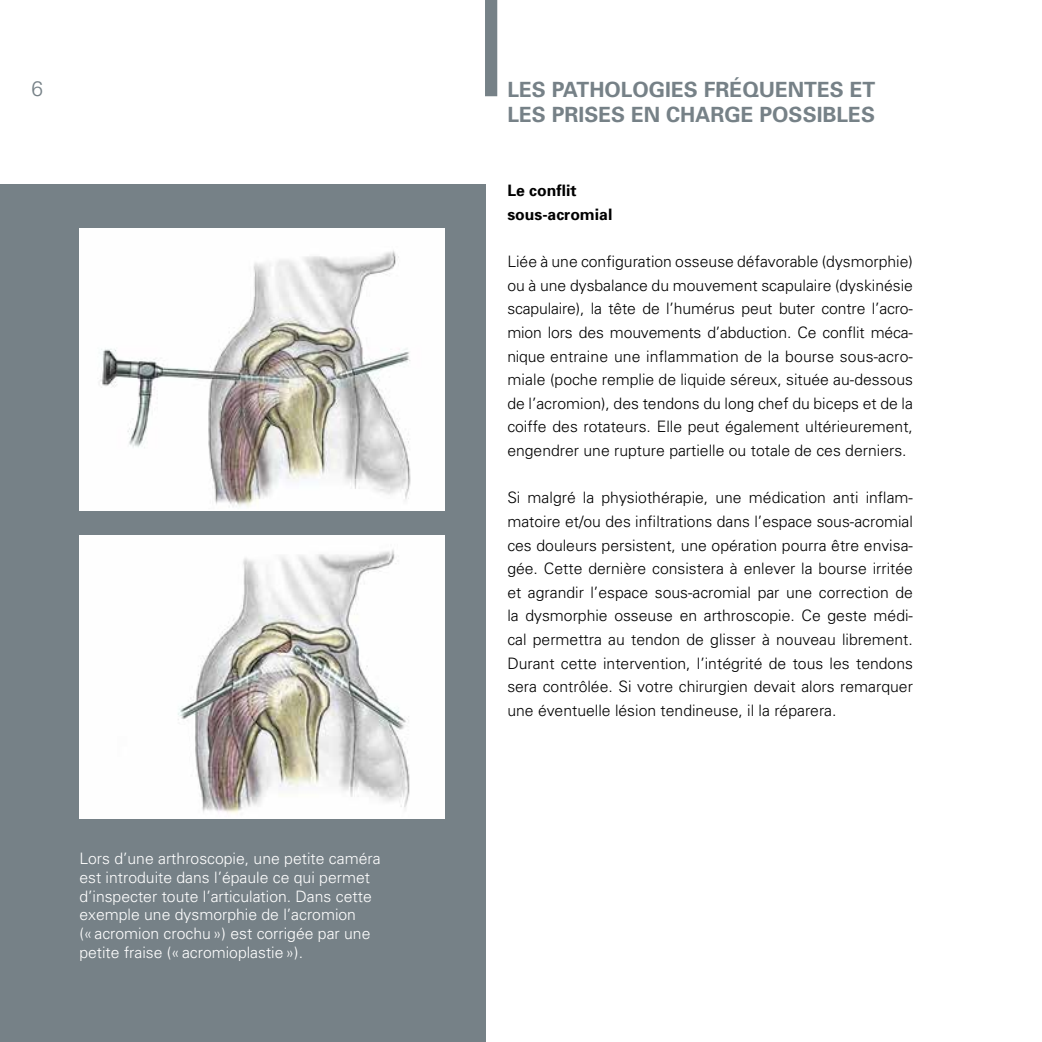
<style>
.page{position:relative;width:1042px;height:1042px;background:#fff}
.page>*{position:absolute;margin:0;border:0;box-sizing:border-box;transform-origin:0 0}
.t1{font:700 21px/25.2px "Univers";color:#768187}
.t2{font:300 21px "Univers";color:#768187}
.t3{font:300 15.75px/23.6px "Univers";color:#000;text-align:justify}
.t4{font:300 15.75px/18.9px "Univers";color:#fff}
.t5{font:700 15.75px/23.6px "Univers";color:#000}
</style>
<div class="page">
<div style="left:485px;top:0;width:12px;height:96px;background:#768187"></div>
<div style="left:0;top:185px;width:485px;height:857px;background:#768187"></div>
<img style="left:79px;top:228px;width:366px;height:282px">
<img style="left:79px;top:536px;width:366px;height:282px">
<h1 class="t2" style="left:32px;top:76px;width:13px">6</h1>
<p class="t4" style="left:79px;top:848px;width:303px">Lors d’une arthroscopie, une petite caméra est introduite dans l’épaule ce qui permet d’inspecter toute l’articulation. Dans cette exemple une dysmorphie de l’acromion («acromion crochu») est corrigée par une petite fraise («acromioplastie»).</p>
<h1 class="t1" style="left:507px;top:76px;width:369px">LES PATHOLOGIES FRÉQUENTES ET<br>LES PRISES EN CHARGE POSSIBLES</h1>
<p class="t5" style="left:507px;top:178px;width:107px">Le conflit sous-acromial</p>
<p class="t3" style="left:507px;top:249px;width:407px">Liée à une configuration osseuse défavorable (dysmorphie) ou à une dysbalance du mouvement scapulaire (dyskinésie scapulaire), la tête de l’humérus peut buter contre l’acro&shy;mion lors des mouvements d’abduction. Ce conflit méca&shy;nique entraine une inflammation de la bourse sous-acro&shy;miale (poche remplie de liquide séreux, située au-dessous de l’acromion), des tendons du long chef du biceps et de la coiffe des rotateurs. Elle peut également ultérieurement, engendrer une rupture partielle ou totale de ces derniers.</p>
<p class="t3" style="left:507px;top:485px;width:407px">Si malgré la physiothérapie, une médication anti inflam&shy;matoire et/ou des infiltrations dans l’espace sous-acromial ces douleurs persistent, une opération pourra être envisa&shy;gée. Cette dernière consistera à enlever la bourse irritée et agrandir l’espace sous-acromial par une correction de la dysmorphie osseuse en arthroscopie. Ce geste médi&shy;cal permettra au tendon de glisser à nouveau librement.<br>Durant cette intervention, l’intégrité de tous les tendons sera contrôlée. Si votre chirurgien devait alors remarquer une éventuelle lésion tendineuse, il la réparera.</p>
</div>
